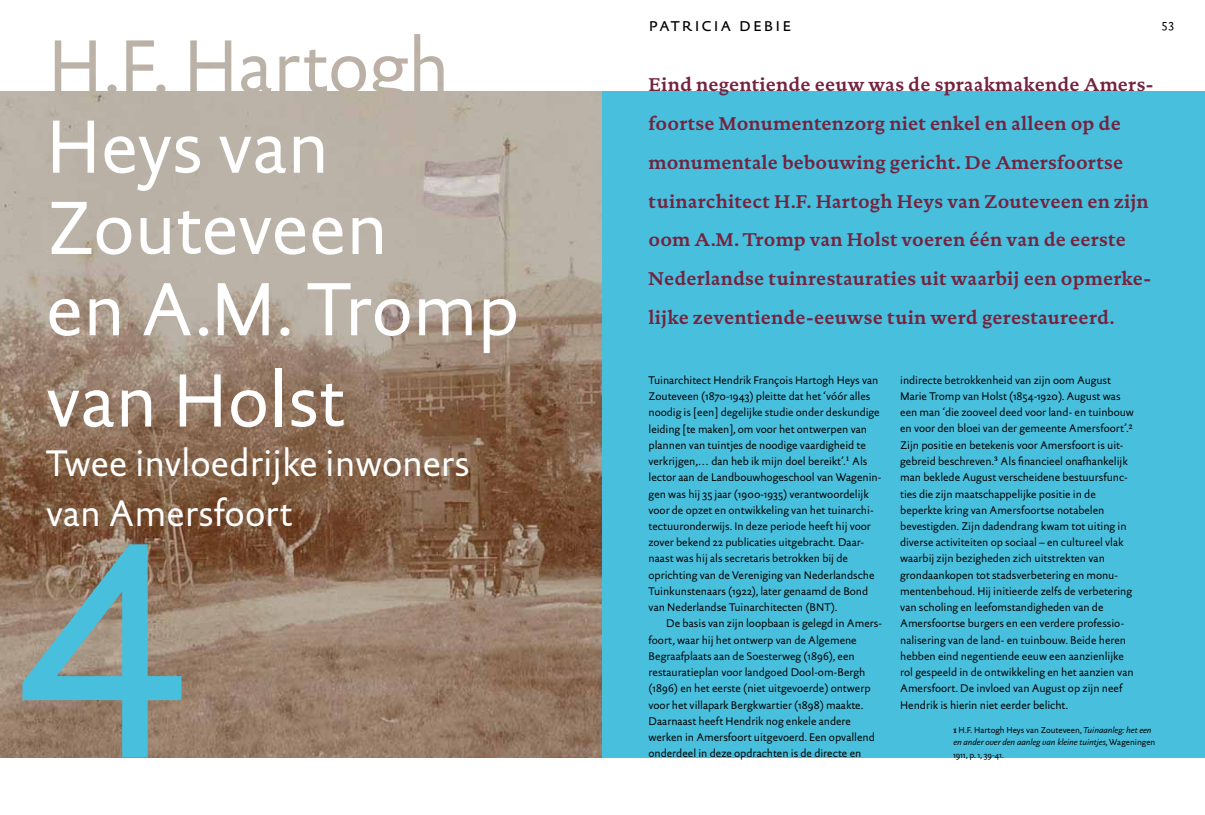
<style>
.page{position:relative;width:1205px;height:815px;background:#fff}
.page>*{position:absolute;margin:0;border:0;box-sizing:border-box;transform-origin:0 0}
.t1{font:303.75px "DTL Documenta Sans T";color:#48bfdd}
.t2{font:76.25px/81.2px "DTL Documenta Sans ST";letter-spacing:-.005em;color:#fff}
.t3{font:37.5px/50px "DTL Documenta Sans ST";color:#fff}
.t4{font:700 18.75px/38.8px "DTL Documenta ST";letter-spacing:.01em;color:#74233e}
.t5{font:18.75px "DTL Documenta Sans T Caps";letter-spacing:.085em;color:#000}
.t6{font:12.5px "DTL Documenta Sans T Caps";color:#000}
.t7{font:11.25px/16.2px "DTL Documenta Sans ST";color:#000}
.t8{font:8.75px/12.5px "DTL Documenta Sans ST";color:#000}
.s1{font-family:"DTL Documenta ST";font-weight:700}
.s2{font-style:italic}
</style>
<div class="page">
<img style="left:0;top:91px;width:602px;height:667px">
<div style="left:602px;top:91px;width:603px;height:667px;background:#48bfdd"></div>
<img style="left:55px;top:34px;width:389px;height:77px">
<h2 class="t2" style="left:46px;top:105px;width:475px">Heys van<br>Zouteveen<br>en A.M. Tromp</h2>
<h2 class="t2" style="left:46px;top:359px;width:300px">van Holst</h2>
<h3 class="t3" style="left:46px;top:438px;width:425px">Twee invloedrijke inwoners van Amersfoort</h3>
<h1 class="t1" style="left:9px;top:468px;width:183px">4</h1>
<h3 class="t5" style="left:648px;top:13px;width:144px">patricia debie</h3>
<p class="t6" style="left:1162px;top:16px;width:14px">53</p>
<p class="t4" style="left:648px;top:65px;width:506px">Eind negentiende eeuw was de spraakmakende Amers&shy;foortse Monumentenzorg niet enkel en alleen op de monumentale bebouwing gericht. De Amersfoortse tuinarchitect H.F. Hartogh Heys van Zouteveen en zijn oom A.M. Tromp van Holst voeren één van de eerste Nederlandse tuinrestauraties uit waarbij een opmerke&shy;lijke zeventiende-eeuwse tuin werd gerestaureerd.</p>
<p class="t7" style="left:648px;top:372px;width:234px">Tuinarchitect Hendrik François Hartogh Heys van Zouteveen (1870-1943) pleitte dat het ‘vóór alles noodig is [een] degelijke studie onder deskundige leiding [te maken], om voor het ontwerpen van plannen van tuintjes de noodige vaardigheid te verkrijgen,… dan heb ik mijn doel bereikt’.<sup>1</sup> Als lector aan de Landbouwhogeschool van Wagenin&shy;gen was hij 35 jaar (1900-1935) verantwoordelijk voor de opzet en ontwikkeling van het tuinarchi&shy;tectuuronderwijs. In deze periode heeft hij voor zover bekend 22 publicaties uitgebracht. Daar&shy;naast was hij als secretaris betrokken bij de oprichting van de Vereniging van Nederlandsche Tuinkunstenaars (1922), later genaamd de Bond van Nederlandse Tuinarchitecten (BNT).</p>
<p class="t7" style="left:648px;top:615px;width:235px;text-indent:18px">De basis van zijn loopbaan is gelegd in Amers&shy;foort, waar hij het ontwerp van de Algemene Begraafplaats aan de Soesterweg (1896), een restauratieplan voor landgoed Dool-om-Bergh (1896) en het eerste (niet uitgevoerde) ontwerp voor het villapark Bergkwartier (1898) maakte.<br>Daarnaast heeft Hendrik nog enkele andere werken in Amersfoort uitgevoerd. Een opvallend onderdeel in deze opdrachten is de directe en</p>
<p class="t7" style="left:900px;top:372px;width:235px">indirecte betrokkenheid van zijn oom August Marie Tromp van Holst (1854-1920). August was een man ‘die zooveel deed voor land- en tuinbouw en voor den bloei van der gemeente Amersfoort’.<sup>2<br></sup>Zijn positie en betekenis voor Amersfoort is uit&shy;gebreid beschreven.<sup>3</sup> Als financieel onafhankelijk man beklede August verscheidene bestuursfunc&shy;ties die zijn maatschappelijke positie in de beperkte kring van Amersfoortse notabelen bevestigden. Zijn dadendrang kwam tot uiting in diverse activiteiten op sociaal – en cultureel vlak waarbij zijn bezigheden zich uitstrekten van grondaankopen tot stadsverbetering en monu&shy;mentenbehoud. Hij initieerde zelfs de verbetering van scholing en leefomstandigheden van de Amersfoortse burgers en een verdere professio&shy;nalisering van de land- en tuinbouw. Beide heren hebben eind negentiende eeuw een aanzienlijke rol gespeeld in de ontwikkeling en het aanzien van Amersfoort. De invloed van August op zijn neef Hendrik is hierin niet eerder belicht.</p>
<p class="t8" style="left:953px;top:723px;width:204px"><span class="s1">1</span> H.F. Hartogh Heys van Zouteveen, <span class="s2">Tuinaanleg: het een en ander over den aanleg van kleine tuintjes</span>, Wageningen<br>1911, p. 1, 39-41.</p>
</div>
